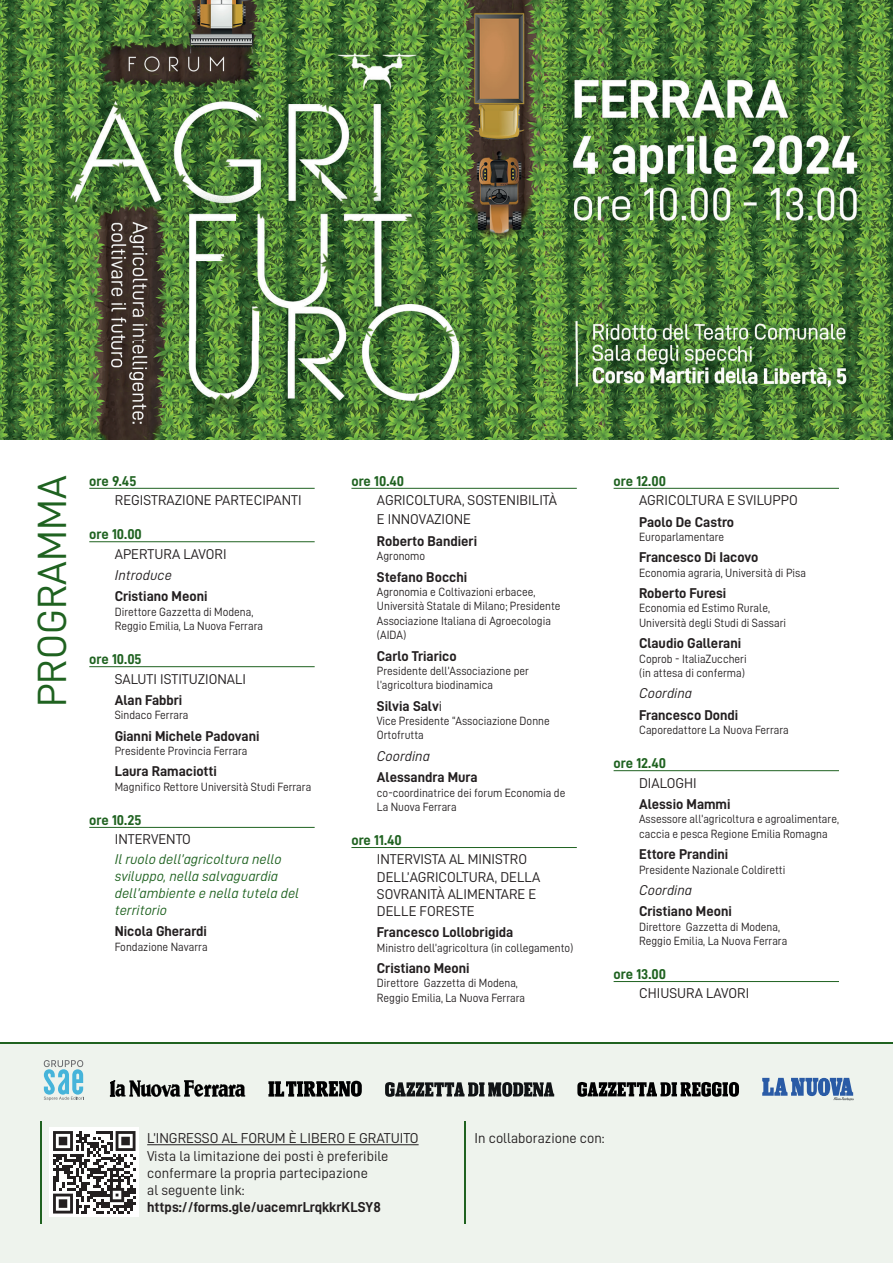
<style>
.page{position:relative;width:893px;height:1263px;background:#fff}
.page>*{position:absolute;margin:0;border:0;box-sizing:border-box;transform-origin:0 0}
.t1{font:40.95px "D DIN";color:#1f6220}
.t2{font:14.4px/17.2px "D DIN";color:#231f20}
.t3{font:14.4px "D DIN Bold";color:#231f20}
.t4{font:14.25px "D DIN Bold";color:#231f20}
.t5{font:14.25px/17.1px "D DIN";color:#231f20}
.t6{font:14.25px/17.1px "D DIN Italic";color:#1f6220}
.t7{font:14.25px "D DIN Bold";color:#1f6220}
.t8{font:14.25px "D DIN Italic";color:#231f20}
.t9{font:12px/14.4px "D DIN";color:#231f20;scale:.94 1}
.s1{font-family:"D DIN"}
</style>
<div class="page">
<div style="left:0;top:1042px;width:893px;height:221px;background:#eef3ed"></div>
<img style="left:0;top:0;width:893px;height:440px">
<hr style="left:89px;top:488px;width:226px;height:1px;background:#1f6220">
<hr style="left:89px;top:541px;width:226px;height:1px;background:#1f6220">
<hr style="left:89px;top:666px;width:226px;height:1px;background:#1f6220">
<hr style="left:89px;top:827px;width:226px;height:1px;background:#1f6220">
<hr style="left:351px;top:488px;width:226px;height:1px;background:#1f6220">
<hr style="left:351px;top:847px;width:226px;height:1px;background:#1f6220">
<hr style="left:614px;top:488px;width:225px;height:1px;background:#1f6220">
<hr style="left:614px;top:770px;width:225px;height:1px;background:#1f6220">
<hr style="left:614px;top:981px;width:225px;height:1px;background:#1f6220">
<hr style="left:147px;top:1144px;width:272px;height:1px;background:#231f20">
<div style="left:49px;top:1127px;width:90px;height:90px;background:#fff"></div>
<svg style="left:53px;top:1131px;width:83px;height:82px"></svg>
<hr style="left:0;top:1042px;width:893px;height:2px;background:#1f6220">
<hr style="left:40px;top:1121px;width:2px;height:102px;background:#1f6220">
<hr style="left:464px;top:1121px;width:2px;height:102px;background:#1f6220">
<svg style="left:44px;top:1060px;width:40px;height:40px"></svg>
<svg style="left:110px;top:1080px;width:135px;height:17px"></svg>
<svg style="left:385px;top:1082px;width:169px;height:15px"></svg>
<svg style="left:577px;top:1082px;width:162px;height:15px"></svg>
<svg style="left:268px;top:1081px;width:94px;height:16px"></svg>
<svg style="left:762px;top:1078px;width:92px;height:22px"></svg>
<h1 class="t1" style="left:30px;top:707px;width:233px;rotate:-90deg">PROGRAMMA</h1>
<p class="t7" style="left:89px;top:473px;width:49px">ore 9.45</p>
<p class="t5" style="left:115px;top:491px;width:188px">REGISTRAZIONE PARTECIPANTI</p>
<p class="t7" style="left:89px;top:527px;width:54px">ore 10.00</p>
<p class="t5" style="left:115px;top:545px;width:113px">APERTURA LAVORI</p>
<p class="t8" style="left:115px;top:567px;width:59px">Introduce</p>
<p class="t4" style="left:115px;top:588px;width:94px">Cristiano Meoni</p>
<p class="t9" style="left:115px;top:604px;width:159px">Direttore Gazzetta di Modena,<br>Reggio Emilia, La Nuova Ferrara</p>
<p class="t7" style="left:89px;top:651px;width:54px">ore 10.05</p>
<p class="t5" style="left:115px;top:670px;width:133px">SALUTI ISTITUZIONALI</p>
<p class="t4" style="left:115px;top:692px;width:69px">Alan Fabbri</p>
<p class="t9" style="left:115px;top:708px;width:80px">Sindaco Ferrara</p>
<p class="t4" style="left:115px;top:728px;width:146px">Gianni Michele Padovani</p>
<p class="t9" style="left:115px;top:743px;width:143px">Presidente Provincia Ferrara</p>
<p class="t4" style="left:115px;top:764px;width:104px">Laura Ramaciotti</p>
<p class="t9" style="left:115px;top:779px;width:211px">Magnifico Rettore Università Studi Ferrara</p>
<p class="t7" style="left:89px;top:812px;width:54px">ore 10.25</p>
<p class="t5" style="left:115px;top:831px;width:78px">INTERVENTO</p>
<p class="t6" style="left:115px;top:850px;width:186px">Il ruolo dell’agricoltura nello sviluppo, nella salvaguardia dell’ambiente e nella tutela del territorio</p>
<p class="t4" style="left:115px;top:923px;width:94px">Nicola Gherardi</p>
<p class="t9" style="left:115px;top:939px;width:100px">Fondazione Navarra</p>
<p class="t7" style="left:351px;top:473px;width:54px">ore 10.40</p>
<p class="t5" style="left:377px;top:490px;width:181px;line-height:19.2px">AGRICOLTURA, SOSTENIBILITÀ<br>E INNOVAZIONE</p>
<p class="t4" style="left:377px;top:533px;width:102px">Roberto Bandieri</p>
<p class="t9" style="left:377px;top:549px;width:53px">Agronomo</p>
<p class="t4" style="left:377px;top:569px;width:92px">Stefano Bocchi</p>
<p class="t9" style="left:377px;top:584px;width:197px">Agronomia e Coltivazioni erbacee,<br>Università Statale di Milano; Presidente<br>Associazione Italiana di Agroecologia (AIDA)</p>
<p class="t4" style="left:377px;top:648px;width:81px">Carlo Triarico</p>
<p class="t9" style="left:377px;top:663px;width:163px">Presidente dell’Associazione per l’agricoltura biodinamica</p>
<p class="t4" style="left:377px;top:698px;width:67px">Silvia Salv<span class="s1">i</span></p>
<p class="t9" style="left:377px;top:713px;width:185px">Vice Presidente “Associazione Donne<br>Ortofrutta</p>
<p class="t8" style="left:377px;top:748px;width:55px">Coordina</p>
<p class="t4" style="left:377px;top:769px;width:102px">Alessandra Mura</p>
<p class="t9" style="left:377px;top:785px;width:202px">co-coordinatrice dei forum Economia de<br>La Nuova Ferrara</p>
<p class="t7" style="left:351px;top:832px;width:52px">ore 11.40</p>
<p class="t5" style="left:377px;top:851px;width:165px">INTERVISTA AL MINISTRO<br>DELL’AGRICOLTURA, DELLA<br>SOVRANITÀ ALIMENTARE E<br>DELLE FORESTE</p>
<p class="t4" style="left:377px;top:924px;width:138px">Francesco Lollobrigida</p>
<p class="t9" style="left:377px;top:940px;width:211px">Ministro dell’agricoltura (in collegamento)</p>
<p class="t4" style="left:377px;top:960px;width:94px">Cristiano Meoni</p>
<p class="t9" style="left:377px;top:976px;width:159px">Direttore Gazzetta di Modena,<br>Reggio Emilia, La Nuova Ferrara</p>
<p class="t7" style="left:614px;top:473px;width:54px">ore 12.00</p>
<p class="t5" style="left:639px;top:491px;width:160px">AGRICOLTURA E SVILUPPO</p>
<p class="t4" style="left:639px;top:514px;width:96px">Paolo De Castro</p>
<p class="t9" style="left:639px;top:529px;width:92px">Europarlamentare</p>
<p class="t4" style="left:639px;top:549px;width:121px">Francesco Di Iacovo</p>
<p class="t9" style="left:639px;top:565px;width:179px">Economia agraria, Università di Pisa</p>
<p class="t4" style="left:639px;top:585px;width:89px">Roberto Furesi</p>
<p class="t9" style="left:639px;top:601px;width:158px">Economia ed Estimo Rurale,<br>Università degli Studi di Sassari</p>
<p class="t4" style="left:639px;top:635px;width:104px">Claudio Gallerani</p>
<p class="t9" style="left:639px;top:651px;width:116px">Coprob - ItaliaZuccheri (in attesa di conferma)</p>
<p class="t8" style="left:639px;top:686px;width:55px">Coordina</p>
<p class="t4" style="left:639px;top:707px;width:101px">Francesco Dondi</p>
<p class="t9" style="left:639px;top:723px;width:161px">Caporedattore La Nuova Ferrara</p>
<p class="t7" style="left:614px;top:755px;width:54px">ore 12.40</p>
<p class="t5" style="left:639px;top:774px;width:59px">DIALOGHI</p>
<p class="t4" style="left:639px;top:796px;width:93px">Alessio Mammi</p>
<p class="t9" style="left:639px;top:812px;width:214px">Assessore all’agricoltura e agroalimentare, caccia e pesca Regione Emilia Romagna</p>
<p class="t4" style="left:639px;top:846px;width:91px">Ettore Prandini</p>
<p class="t9" style="left:639px;top:862px;width:157px">Presidente Nazionale Coldiretti</p>
<p class="t8" style="left:639px;top:882px;width:55px">Coordina</p>
<p class="t4" style="left:639px;top:903px;width:94px">Cristiano Meoni</p>
<p class="t9" style="left:639px;top:919px;width:159px">Direttore Gazzetta di Modena,<br>Reggio Emilia, La Nuova Ferrara</p>
<p class="t7" style="left:614px;top:966px;width:54px">ore 13.00</p>
<p class="t5" style="left:639px;top:985px;width:112px">CHIUSURA LAVORI</p>
<p class="t2" style="left:147px;top:1129px;width:273px">L’INGRESSO AL FORUM È LIBERO E GRATUITO Vista la limitazione dei posti è preferibile confermare la propria partecipazione<br>al seguente link:</p>
<p class="t3" style="left:147px;top:1199px;width:235px">https://forms.gle/uacemrLrqkkrKLSY8</p>
<p class="t2" style="left:475px;top:1129px;width:132px">In collaborazione con:</p>
</div>
